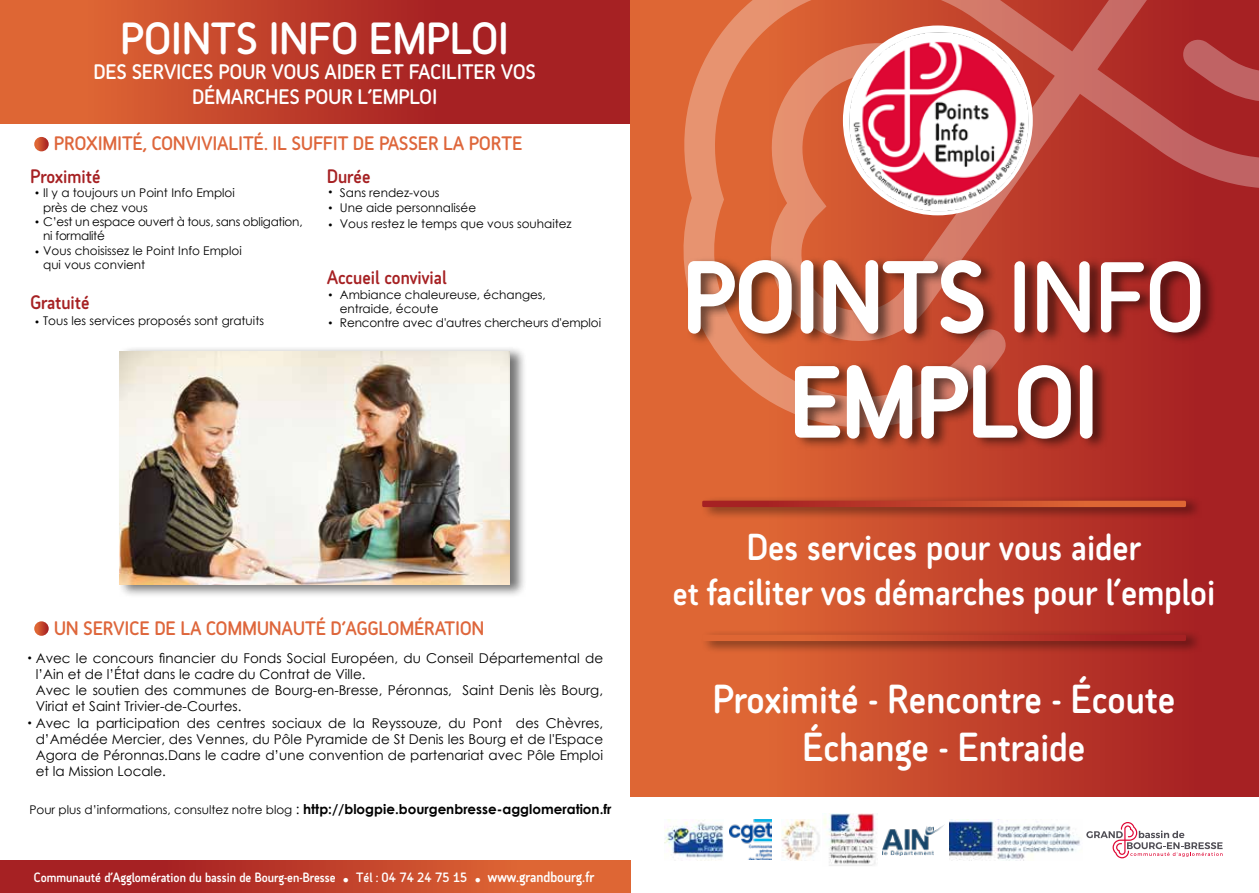
<style>
.page{position:relative;width:1259px;height:893px;background:#fff}
.page>*{position:absolute;margin:0;border:0;box-sizing:border-box;transform-origin:0 0}
.t1{font:99px/105px "Tame";letter-spacing:.015em;color:#fff;text-align:center}
.t2{font:45px "Tame";letter-spacing:.015em;color:#fff}
.t3{font:40.5px/48.6px "Tame";color:#fff;text-align:center}
.t4{font:37.5px/45px "Tame";color:#fff;text-align:center}
.t5{font:21px/25.2px "Tame";letter-spacing:.015em;color:#fff;text-align:center}
.t6{font:19.5px "Tame";letter-spacing:.015em;color:#de663b}
.t7{font:19.5px "Tame";color:#a62123}
.t8{font:15px "Tame";color:#fff}
.t9{font:13.5px/16.2px "Century Gothic";color:#000}
.t10{font:700 13.5px "Century Gothic";color:#000}
.t11{font:13.5px "Tame";color:#fff}
.t12{font:13.5px/16.2px "ITC Avant Garde Std";color:#000;text-align:justify}
.t13{font:12px/14.4px "Century Gothic";color:#000}
.s1{font-weight:400;font-size:12px}
.s2{font-weight:400}
.s3{font-size:34.5px}
</style>
<div class="page">
<div style="left:630px;top:0;width:629px;height:797px;background:linear-gradient(to right,#e87237,#a21b22)"></div>
<svg style="left:668px;top:0;width:591px;height:450px;background:#c5503b"></svg>
<div style="left:0;top:0;width:629px;height:123px;background:linear-gradient(to right,#e16935,#99101f)"></div>
<div style="left:701px;top:629px;width:501px;height:25px;background:#000;opacity:.55"></div>
<svg style="left:702px;top:635px;width:484px;height:6px;background:#c3452c"></svg>
<div style="left:701px;top:496px;width:501px;height:24px;background:#000;opacity:.55"></div>
<svg style="left:702px;top:501px;width:484px;height:6px;background:#c3452c"></svg>
<div style="left:686px;top:255px;width:531px;height:197px;background:#000;opacity:.55"></div>
<svg style="left:687px;top:259px;width:106px;height:76px;background:#bc785c"></svg>
<div style="left:800px;top:260px;width:13px;height:74px;border:2px solid #fff;border-radius:5px"></div>
<svg style="left:822px;top:259px;width:162px;height:76px;background:#b36a58"></svg>
<svg style="left:794px;top:364px;width:119px;height:76px;background:#b3715d"></svg>
<svg style="left:920px;top:364px;width:152px;height:76px;background:#a9584b"></svg>
<div style="left:1080px;top:365px;width:12px;height:74px;border:2px solid #fff;border-radius:5px"></div>
<div style="left:118px;top:346px;width:409px;height:252px;background:#000;opacity:.55"></div>
<img style="left:120px;top:351px;width:390px;height:234px">
<svg style="left:34px;top:137px;width:15px;height:14px"></svg>
<svg style="left:34px;top:621px;width:15px;height:15px"></svg>
<div style="left:0;top:860px;width:630px;height:33px;background:linear-gradient(to right,#9a121f,#e46d36)"></div>
<img style="left:664px;top:820px;width:59px;height:40px">
<img style="left:949px;top:820px;width:131px;height:40px">
<svg style="left:1086px;top:822px;width:136px;height:36px"></svg>
<img style="left:823px;top:813px;width:53px;height:53px">
<img style="left:730px;top:820px;width:42px;height:40px">
<img style="left:781px;top:820px;width:39px;height:40px">
<img style="left:883px;top:825px;width:61px;height:31px">
<img style="left:842px;top:29px;width:193px;height:187px">
<h2 class="t2" style="left:121px;top:12px;width:389px">POINTS INFO EMPLOI</h2>
<h3 class="t5" style="left:94px;top:59px;width:443px">DES SERVICES POUR VOUS AIDER ET FACILITER VOS<br>DÉMARCHES POUR L’EMPLOI</h3>
<h3 class="t6" style="left:54px;top:132px;width:469px">PROXIMITÉ, CONVIVIALITÉ. IL SUFFIT DE PASSER LA PORTE</h3>
<h3 class="t7" style="left:327px;top:165px;width:45px">Durée</h3>
<p class="t13" style="left:340px;top:185px;width:138px">Sans rendez-vous<br>Une aide personnalisée</p>
<p class="t13" style="left:340px;top:216px;width:233px">Vous restez le temps que vous souhaitez</p>
<h3 class="t7" style="left:30px;top:165px;width:72px">Proximité</h3>
<p class="t13" style="left:43px;top:185px;width:261px">Il y a toujours un Point Info Emploi<br>près de chez vous<br>C’est un espace ouvert à tous, sans obligation, ni formalité<br>Vous choisissez le Point Info Emploi<br>qui vous convient</p>
<h3 class="t7" style="left:30px;top:291px;width:61px">Gratuité</h3>
<p class="t13" style="left:43px;top:314px;width:222px">Tous les services proposés sont gratuits</p>
<p class="t12" style="left:327px;top:184px;width:8px">• • •</p>
<h3 class="t7" style="left:327px;top:266px;width:121px">Accueil convivial</h3>
<p class="t13" style="left:340px;top:287px;width:263px">Ambiance chaleureuse, échanges, entraide, écoute<br>Rencontre avec d'autres chercheurs d'emploi</p>
<p class="t12" style="left:327px;top:287px;width:8px">•</p>
<p class="t12" style="left:327px;top:315px;width:8px">•</p>
<h3 class="t6" style="left:54px;top:617px;width:431px">UN SERVICE DE LA COMMUNAUTÉ D’AGGLOMÉRATION</h3>
<p class="t9" style="left:36px;top:650px;width:569px">Avec le concours financier du Fonds Social Européen, du Conseil Départemental de l’Ain et de l’État dans le cadre du Contrat de Ville.<br>Avec le soutien des communes de Bourg-en-Bresse, Péronnas, Saint Denis lès Bourg, Viriat et Saint Trivier-de-Courtes.<br>Avec la participation des centres sociaux de la Reyssouze, du Pont des Chèvres, d’Amédée Mercier, des Vennes, du Pôle Pyramide de St Denis les Bourg et de l'Espace Agora de Péronnas.Dans le cadre d’une convention de partenariat avec Pôle Emploi et la Mission Locale.</p>
<p class="t10" style="left:29px;top:798px;width:584px"><span class="s1">Pour plus d’informations, consultez notre blog</span> <span class="s2">:</span> http://blogpie.bourgenbresse-agglomeration.fr</p>
<p class="t11" style="left:34px;top:870px;width:303px">Communauté d’Agglomération du bassin de Bourg-en-Bresse</p>
<h3 class="t4" style="left:342px;top:847px;width:9px">.</h3>
<p class="t11" style="left:356px;top:870px;width:113px">Tél : 04 74 24 75 15</p>
<h3 class="t4" style="left:474px;top:847px;width:9px">.</h3>
<p class="t8" style="left:488px;top:868px;width:108px">www.grandbourg.fr</p>
<h1 class="t1" style="left:684px;top:245px;width:521px">POINTS INFO<br>EMPLOI</h1>
<h3 class="t4" style="left:673px;top:525px;width:544px">Des services pour vous aider<br><span class="s3">et</span> faciliter vos démarches pour l’emploi</h3>
<h3 class="t3" style="left:713px;top:675px;width:464px">Proximité - Rencontre - Écoute<br>Échange - Entraide</h3>
</div>
